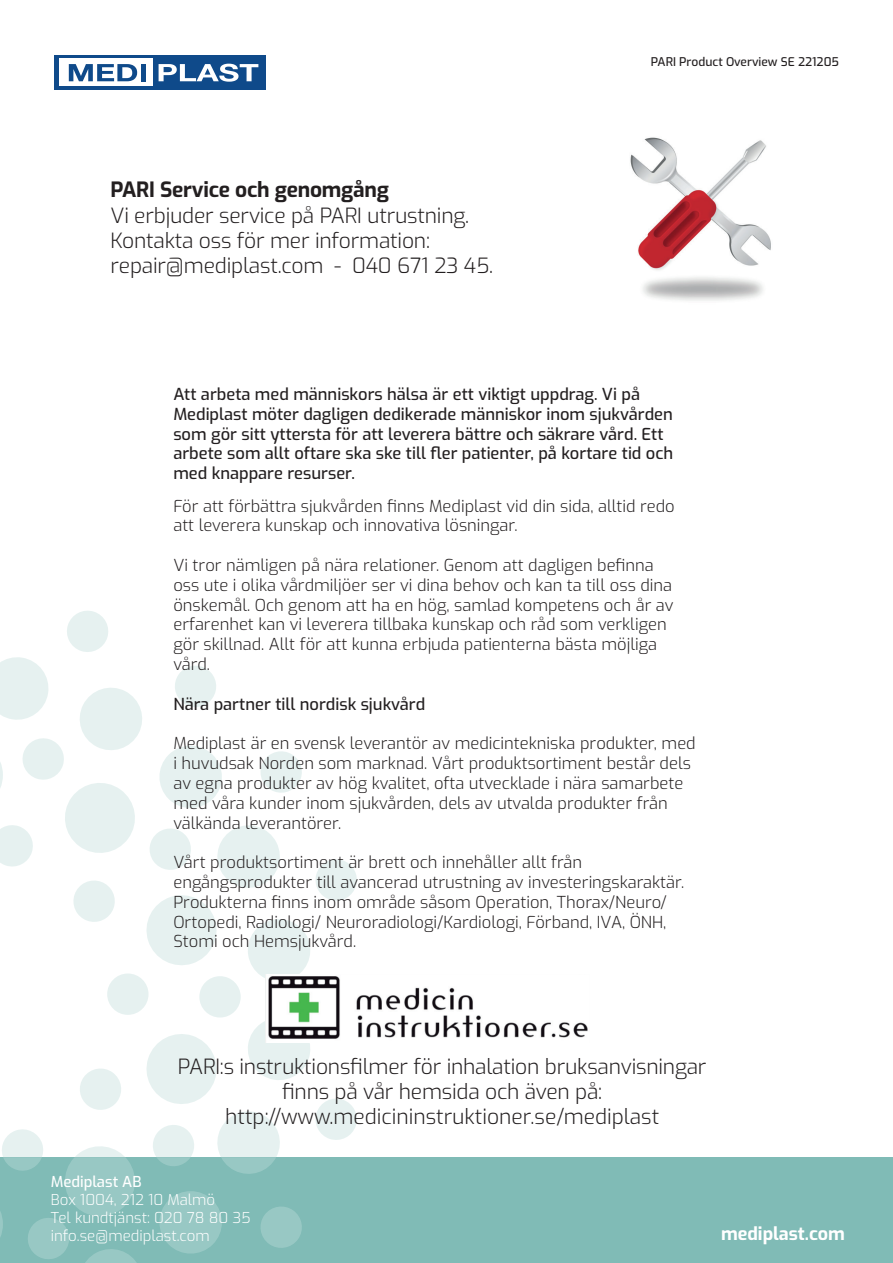
<style>
.page{position:relative;width:893px;height:1263px;background:#fff}
.page>*{position:absolute;margin:0;border:0;box-sizing:border-box;transform-origin:0 0}
.t1{font:300 21px/25.2px "Exo";letter-spacing:-.01em;color:#231f20;text-align:center}
.t2{font:700 21px "Exo";letter-spacing:-.01em;color:#231f20}
.t3{font:700 18px "Exo";color:#fff}
.t4{font:300 16.5px/19.8px "Exo";color:#231f20}
.t5{font:500 16.5px/19.8px "Exo";color:#231f20}
.t6{font:300 15px/18px "Exo";color:#fff}
.t7{font:500 15px "Exo";color:#fff}
.t8{font:500 12px "Exo";color:#231f20}
</style>
<div class="page">
<div style="left:0;top:1158px;width:893px;height:105px;background:#80bbb6"></div>
<div style="left:107px;top:973px;width:42px;height:42px;background:#e6f1f0;border-radius:50%"></div>
<div style="left:199px;top:976px;width:42px;height:41px;background:#e6f1f0;border-radius:50%"></div>
<svg style="left:0;top:1015px;width:359px;height:248px"></svg>
<svg style="left:0;top:611px;width:357px;height:373px"></svg>
<div style="left:54px;top:55px;width:211px;height:35px;background:#0f4a8a"></div>
<div style="left:60px;top:59px;width:93px;height:27px;background:#fff"></div>
<svg style="left:69px;top:64px;width:68px;height:17px"></svg>
<hr style="left:141px;top:64px;width:4px;height:17px;background:#0f4a8a">
<svg style="left:159px;top:64px;width:99px;height:18px"></svg>
<img style="left:266px;top:974px;width:322px;height:68px">
<img style="left:630px;top:137px;width:141px;height:164px">
<p class="t2" style="left:110px;top:174px;width:280px">PARI Service och genomgång</p>
<p class="t1" style="left:110px;top:201px;width:384px;text-align:left">Vi erbjuder service på PARI utrustning.<br>Kontakta oss för mer information: repair@mediplast.com - 040 671 23 45.</p>
<p class="t8" style="left:651px;top:53px;width:190px">PARI Product Overview SE 221205</p>
<p class="t5" style="left:173px;top:383px;width:501px">Att arbeta med människors hälsa är ett viktigt uppdrag. Vi på Mediplast möter dagligen dedikerade människor inom sjukvården som gör sitt yttersta för att leverera bättre och säkrare vård. Ett arbete som allt oftare ska ske till fler patienter, på kortare tid och med knappare resurser.</p>
<p class="t4" style="left:173px;top:495px;width:503px">För att förbättra sjukvården finns Mediplast vid din sida, alltid redo att leverera kunskap och innovativa lösningar.</p>
<p class="t4" style="left:173px;top:554px;width:502px">Vi tror nämligen på nära relationer. Genom att dagligen befinna oss ute i olika vårdmiljöer ser vi dina behov och kan ta till oss dina önskemål. Och genom att ha en hög, samlad kompetens och år av erfarenhet kan vi leverera tillbaka kunskap och råd som verkligen gör skillnad. Allt för att kunna erbjuda patienterna bästa möjliga vård.</p>
<p class="t5" style="left:173px;top:693px;width:253px">Nära partner till nordisk sjukvård</p>
<p class="t4" style="left:173px;top:732px;width:524px">Mediplast är en svensk leverantör av medicintekniska produkter, med i huvudsak Norden som marknad. Vårt produktsortiment består dels av egna produkter av hög kvalitet, ofta utvecklade i nära samarbete med våra kunder inom sjukvården, dels av utvalda produkter från välkända leverantörer.</p>
<p class="t4" style="left:173px;top:851px;width:512px">Vårt produktsortiment är brett och innehåller allt från engångsprodukter till avancerad utrustning av investeringskaraktär.<br>Produkterna finns inom område såsom Operation, Thorax/Neuro/ Ortopedi, Radiologi/ Neuroradiologi/Kardiologi, Förband, IVA, ÖNH, Stomi och Hemsjukvård.</p>
<p class="t1" style="left:178px;top:1052px;width:530px">PARI:s instruktionsfilmer för inhalation bruksanvisningar finns på vår hemsida och även på: http://www.medicininstruktioner.se/mediplast</p>
<p class="t7" style="left:51px;top:1170px;width:92px">Mediplast AB</p>
<p class="t6" style="left:51px;top:1190px;width:202px">Box 1004, 212 10 Malmö<br>Tel kundtjänst: 020 78 80 35 info.se@mediplast.com</p>
<p class="t3" style="left:721px;top:1219px;width:125px">mediplast.com</p>
</div>
